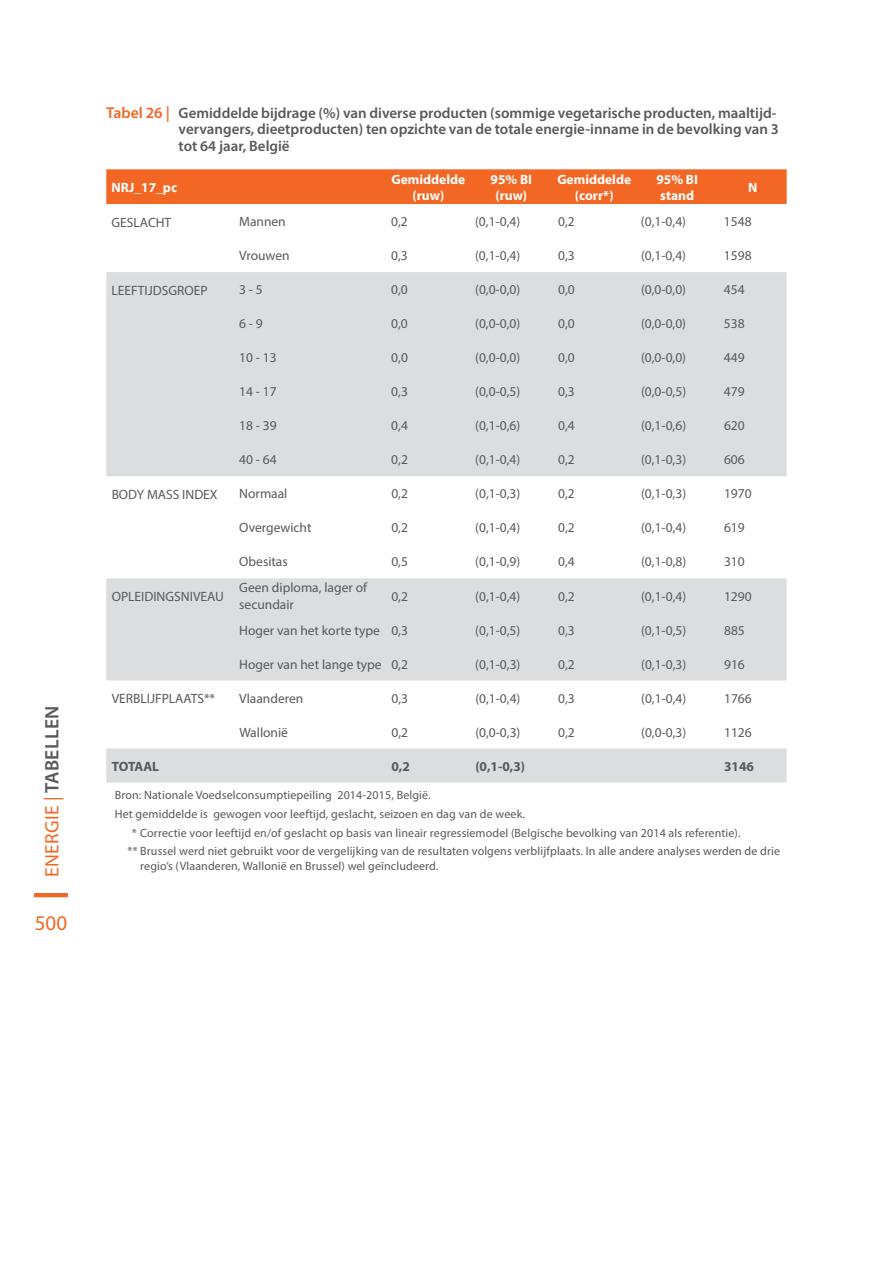
<style>
.page{position:relative;width:893px;height:1263px;background:#fff}
.page>*{position:absolute;margin:0;border:0;box-sizing:border-box;transform-origin:0 0}
.t1{font:21px "Myriad Pro";color:#f26724}
.t2{font:19.5px "Myriad Pro";letter-spacing:.02em;color:#f26724}
.t3{font:600 15px/16.5px "Myriad Pro";color:#58595b}
.t4{font:13.5px/16.2px "Myriad Pro";color:#58595b}
.t5{font:700 13.5px/16.2px "Myriad Pro";color:#fff;text-align:center}
.t6{font:700 13.5px "Myriad Pro";color:#58595b}
.t7{font:12px "Myriad Pro";letter-spacing:.01em;color:#58595b}
.s1{font-weight:600;color:#58595b}
.s2{font-size:15.75px;color:#f26724}
</style>
<div class="page">
<hr style="left:34px;top:893px;width:34px;height:4px;background:#f26724">
<div style="left:106px;top:169px;width:681px;height:35px;background:#f26724"></div>
<svg style="left:106px;top:272px;width:681px;height:510px;fill:#dcddde"></svg>
<h2 class="t2" style="left:40px;top:877px;width:173px;rotate:-90deg">ENERGIE | <span class="s1">Tabellen</span></h2>
<h1 class="t1" style="left:35px;top:910px;width:34px">500</h1>
<p class="t3" style="left:179px;top:104px;width:602px;text-indent:-72px"><span class="s2">Tabel 26 |</span> Gemiddelde bijdrage (%) van diverse producten (sommige vegetarische producten, maaltijd&shy;vervangers, dieetproducten) ten opzichte van de totale energie-inname in de bevolking van 3 tot 64 jaar, België</p>
<p class="t5" style="left:112px;top:179px;width:67px">NRJ_17_pc</p>
<p class="t5" style="left:391px;top:171px;width:75px">Gemiddelde (ruw)</p>
<p class="t5" style="left:491px;top:171px;width:43px">95% BI (ruw)</p>
<p class="t5" style="left:557px;top:171px;width:75px">Gemiddelde (corr*)</p>
<p class="t5" style="left:656px;top:171px;width:43px;text-align:left">95% BI stand</p>
<p class="t5" style="left:748px;top:179px;width:11px">N</p>
<p class="t4" style="left:112px;top:214px;width:61px">GESLACHT</p>
<p class="t4" style="left:239px;top:213px;width:48px">Mannen</p>
<p class="t4" style="left:391px;top:213px;width:18px">0,2</p>
<p class="t4" style="left:475px;top:213px;width:47px">(0,1-0,4)</p>
<p class="t4" style="left:558px;top:213px;width:18px">0,2</p>
<p class="t4" style="left:641px;top:213px;width:47px">(0,1-0,4)</p>
<p class="t4" style="left:724px;top:213px;width:29px">1548</p>
<p class="t4" style="left:239px;top:247px;width:52px">Vrouwen</p>
<p class="t4" style="left:391px;top:247px;width:18px">0,3</p>
<p class="t4" style="left:475px;top:247px;width:47px">(0,1-0,4)</p>
<p class="t4" style="left:558px;top:247px;width:18px">0,3</p>
<p class="t4" style="left:641px;top:247px;width:47px">(0,1-0,4)</p>
<p class="t4" style="left:724px;top:247px;width:29px">1598</p>
<p class="t4" style="left:112px;top:282px;width:97px">LEEFTIJDSGROEP</p>
<p class="t4" style="left:239px;top:281px;width:25px">3 - 5</p>
<p class="t4" style="left:391px;top:281px;width:18px">0,0</p>
<p class="t4" style="left:475px;top:281px;width:47px">(0,0-0,0)</p>
<p class="t4" style="left:558px;top:281px;width:18px">0,0</p>
<p class="t4" style="left:641px;top:281px;width:47px">(0,0-0,0)</p>
<p class="t4" style="left:724px;top:281px;width:22px">454</p>
<p class="t4" style="left:239px;top:315px;width:25px">6 - 9</p>
<p class="t4" style="left:391px;top:315px;width:18px">0,0</p>
<p class="t4" style="left:475px;top:315px;width:47px">(0,0-0,0)</p>
<p class="t4" style="left:558px;top:315px;width:18px">0,0</p>
<p class="t4" style="left:641px;top:315px;width:47px">(0,0-0,0)</p>
<p class="t4" style="left:724px;top:315px;width:22px">538</p>
<p class="t4" style="left:239px;top:349px;width:39px">10 - 13</p>
<p class="t4" style="left:391px;top:349px;width:18px">0,0</p>
<p class="t4" style="left:475px;top:349px;width:47px">(0,0-0,0)</p>
<p class="t4" style="left:558px;top:349px;width:18px">0,0</p>
<p class="t4" style="left:641px;top:349px;width:47px">(0,0-0,0)</p>
<p class="t4" style="left:724px;top:349px;width:22px">449</p>
<p class="t4" style="left:239px;top:383px;width:39px">14 - 17</p>
<p class="t4" style="left:391px;top:383px;width:18px">0,3</p>
<p class="t4" style="left:475px;top:383px;width:47px">(0,0-0,5)</p>
<p class="t4" style="left:558px;top:383px;width:18px">0,3</p>
<p class="t4" style="left:641px;top:383px;width:47px">(0,0-0,5)</p>
<p class="t4" style="left:724px;top:383px;width:22px">479</p>
<p class="t4" style="left:239px;top:417px;width:39px">18 - 39</p>
<p class="t4" style="left:391px;top:417px;width:18px">0,4</p>
<p class="t4" style="left:475px;top:417px;width:47px">(0,1-0,6)</p>
<p class="t4" style="left:558px;top:417px;width:18px">0,4</p>
<p class="t4" style="left:641px;top:417px;width:47px">(0,1-0,6)</p>
<p class="t4" style="left:724px;top:417px;width:22px">620</p>
<p class="t4" style="left:239px;top:452px;width:39px">40 - 64</p>
<p class="t4" style="left:391px;top:452px;width:18px">0,2</p>
<p class="t4" style="left:475px;top:452px;width:47px">(0,1-0,4)</p>
<p class="t4" style="left:558px;top:452px;width:18px">0,2</p>
<p class="t4" style="left:641px;top:452px;width:47px">(0,1-0,3)</p>
<p class="t4" style="left:724px;top:452px;width:22px">606</p>
<p class="t4" style="left:112px;top:486px;width:108px">BODY MASS INDEX</p>
<p class="t4" style="left:239px;top:486px;width:50px">Normaal</p>
<p class="t4" style="left:391px;top:486px;width:18px">0,2</p>
<p class="t4" style="left:475px;top:486px;width:47px">(0,1-0,3)</p>
<p class="t4" style="left:558px;top:486px;width:18px">0,2</p>
<p class="t4" style="left:641px;top:486px;width:47px">(0,1-0,3)</p>
<p class="t4" style="left:724px;top:486px;width:29px">1970</p>
<p class="t4" style="left:239px;top:520px;width:74px">Overgewicht</p>
<p class="t4" style="left:391px;top:520px;width:18px">0,2</p>
<p class="t4" style="left:475px;top:520px;width:47px">(0,1-0,4)</p>
<p class="t4" style="left:558px;top:520px;width:18px">0,2</p>
<p class="t4" style="left:641px;top:520px;width:47px">(0,1-0,4)</p>
<p class="t4" style="left:724px;top:520px;width:22px">619</p>
<p class="t4" style="left:239px;top:554px;width:50px">Obesitas</p>
<p class="t4" style="left:391px;top:554px;width:18px">0,5</p>
<p class="t4" style="left:475px;top:554px;width:47px">(0,1-0,9)</p>
<p class="t4" style="left:558px;top:554px;width:18px">0,4</p>
<p class="t4" style="left:641px;top:554px;width:47px">(0,1-0,8)</p>
<p class="t4" style="left:724px;top:554px;width:22px">310</p>
<p class="t4" style="left:112px;top:588px;width:114px">OPLEIDINGSNIVEAU</p>
<p class="t4" style="left:239px;top:579px;width:129px">Geen diploma, lager of secundair</p>
<p class="t4" style="left:391px;top:588px;width:18px">0,2</p>
<p class="t4" style="left:475px;top:588px;width:47px">(0,1-0,4)</p>
<p class="t4" style="left:558px;top:588px;width:18px">0,2</p>
<p class="t4" style="left:641px;top:588px;width:47px">(0,1-0,4)</p>
<p class="t4" style="left:724px;top:588px;width:29px">1290</p>
<p class="t4" style="left:239px;top:622px;width:170px">Hoger van het korte type 0,3</p>
<p class="t4" style="left:475px;top:622px;width:47px">(0,1-0,5)</p>
<p class="t4" style="left:558px;top:622px;width:18px">0,3</p>
<p class="t4" style="left:641px;top:622px;width:47px">(0,1-0,5)</p>
<p class="t4" style="left:724px;top:622px;width:22px">885</p>
<p class="t4" style="left:239px;top:656px;width:170px">Hoger van het lange type 0,2</p>
<p class="t4" style="left:475px;top:656px;width:47px">(0,1-0,3)</p>
<p class="t4" style="left:558px;top:656px;width:18px">0,2</p>
<p class="t4" style="left:641px;top:656px;width:47px">(0,1-0,3)</p>
<p class="t4" style="left:724px;top:656px;width:22px">916</p>
<p class="t4" style="left:112px;top:690px;width:105px">VERBLIJFPLAATS**</p>
<p class="t4" style="left:239px;top:690px;width:66px">Vlaanderen</p>
<p class="t4" style="left:391px;top:690px;width:18px">0,3</p>
<p class="t4" style="left:475px;top:690px;width:47px">(0,1-0,4)</p>
<p class="t4" style="left:558px;top:690px;width:18px">0,3</p>
<p class="t4" style="left:641px;top:690px;width:47px">(0,1-0,4)</p>
<p class="t4" style="left:724px;top:690px;width:29px">1766</p>
<p class="t4" style="left:239px;top:724px;width:50px">Wallonië</p>
<p class="t4" style="left:391px;top:724px;width:18px">0,2</p>
<p class="t4" style="left:475px;top:724px;width:47px">(0,0-0,3)</p>
<p class="t4" style="left:558px;top:724px;width:18px">0,2</p>
<p class="t4" style="left:641px;top:724px;width:47px">(0,0-0,3)</p>
<p class="t4" style="left:724px;top:724px;width:29px">1126</p>
<p class="t6" style="left:112px;top:757px;width:49px">TOTAAL</p>
<p class="t6" style="left:391px;top:757px;width:20px">0,2</p>
<p class="t6" style="left:475px;top:757px;width:51px">(0,1-0,3)</p>
<p class="t6" style="left:724px;top:757px;width:31px">3146</p>
<p class="t7" style="left:115px;top:788px;width:317px">Bron: Nationale Voedselconsumptiepeiling 2014-2015, België.</p>
<p class="t7" style="left:115px;top:807px;width:412px">Het gemiddelde is gewogen voor leeftijd, geslacht, seizoen en dag van de week.</p>
<p class="t7" style="left:132px;top:825px;width:610px">* Correctie voor leeftijd en/of geslacht op basis van lineair regressiemodel (Belgische bevolking van 2014 als referentie).</p>
<p class="t7" style="left:128px;top:844px;width:654px">** Brussel werd niet gebruikt voor de vergelijking van de resultaten volgens verblijfplaats. In alle andere analyses werden de drie</p>
<p class="t7" style="left:140px;top:858px;width:300px">regio’s (Vlaanderen, Wallonië en Brussel) wel geïncludeerd.</p>
</div>
